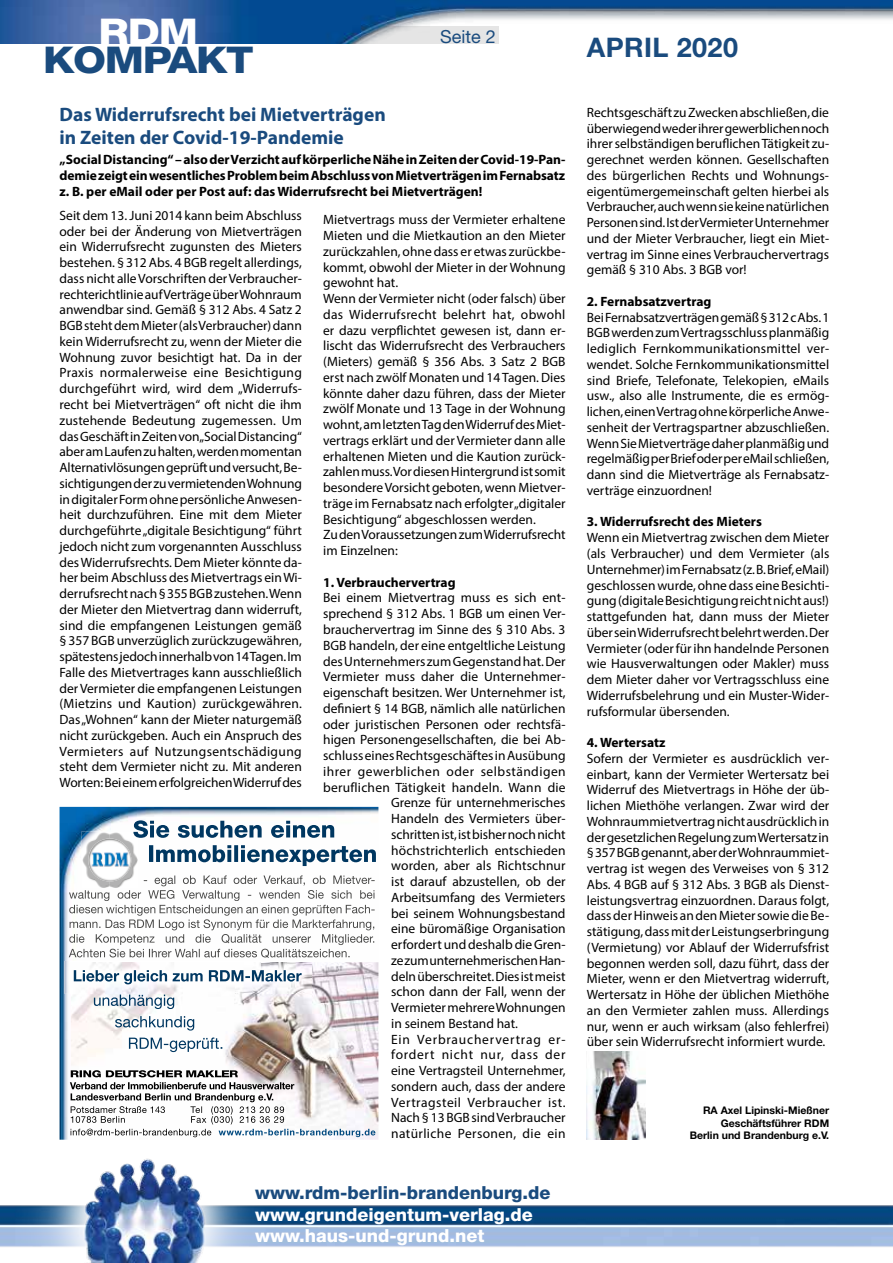
<style>
.page{position:relative;width:893px;height:1263px;background:#fff}
.page>*{position:absolute;margin:0;border:0;box-sizing:border-box;transform-origin:0 0}
.t1{font:800 36.9px "Helvetica Neue LT";letter-spacing:-.03em;color:#1a4b7e;scale:1.15 1}
.t2{font:800 36.9px "Helvetica Neue LT";color:#fff;scale:1.15 1}
.t3{font:700 27px "Helvetica Neue LT";letter-spacing:.015em;color:#1a4b7e}
.t4{font:700 19.5px/23.4px "Myriad Pro";color:#1a4b7e}
.t5{font:800 18px/21.6px "Helvetica Neue LT";color:#fff}
.t6{font:800 18px "Helvetica Neue LT";color:#1a4b7e}
.t7{font:18px "Helvetica Neue LT";color:#1a4b7e}
.t8{font:13.5px/15.8px "Myriad Pro";color:#000;text-align:justify}
.t9{font:700 13.5px/15.8px "Myriad Pro";color:#000;text-align:justify}
.t10{font:13.5px "Myriad Pro";letter-spacing:.035em;color:#000}
.t11{font:13.5px "Myriad Pro";letter-spacing:.04em;color:#000}
.t12{font:13.5px "Myriad Pro";letter-spacing:.025em;color:#000}
.t13{font:13.5px "Myriad Pro";letter-spacing:.06em;color:#000}
.t14{font:13.5px "Myriad Pro";letter-spacing:.055em;color:#000}
.t15{font:700 10.5px/12.6px "Helvetica Neue LT";color:#000;text-align:right}
</style>
<div class="page">
<img style="left:0;top:1158px;width:893px;height:105px">
<img style="left:0;top:0;width:893px;height:43px">
<img style="left:60px;top:807px;width:318px;height:333px">
<img style="left:81px;top:832px;width:57px;height:43px">
<img style="left:88px;top:838px;width:43px;height:37px">
<img style="left:71px;top:962px;width:307px;height:178px">
<svg style="left:70px;top:1070px;width:305px;height:67px"></svg>
<img style="left:64px;top:961px;width:247px;height:33px">
<img style="left:71px;top:962px;width:240px;height:32px">
<svg style="left:74px;top:970px;width:228px;height:14px"></svg>
<svg style="left:94px;top:994px;width:80px;height:15px"></svg>
<svg style="left:115px;top:1016px;width:79px;height:14px"></svg>
<svg style="left:129px;top:1037px;width:93px;height:15px"></svg>
<svg style="left:69px;top:875px;width:306px;height:83px"></svg>
<svg style="left:133px;top:820px;width:201px;height:18px"></svg>
<svg style="left:149px;top:845px;width:227px;height:21px"></svg>
<img style="left:587px;top:1051px;width:59px;height:89px">
<h1 class="t2" style="left:99px;top:10px;width:88px">RDM</h1>
<h3 class="t7" style="left:440px;top:25px;width:57px">Seite 2</h3>
<h1 class="t1" style="left:43px;top:37px;width:185px">KOMPAKT</h1>
<h3 class="t4" style="left:60px;top:102px;width:328px">Das Widerrufsrecht bei Mietverträgen in Zeiten der Covid-19-Pandemie</h3>
<p class="t9" style="left:60px;top:151px;width:507px">„Social Distancing“ – also der Verzicht auf körperliche Nähe in Zeiten der Covid-19-Pan&shy;demie zeigt ein wesentliches Problem beim Abschluss von Mietverträgen im Fernabsatz z. B. per eMail oder per Post auf: das Widerrufsrecht bei Mietverträgen!</p>
<p class="t8" style="left:60px;top:207px;width:244px">Seit dem 13. Juni 2014 kann beim Abschluss oder bei der Änderung von Mietverträgen ein Widerrufsrecht zugunsten des Mieters bestehen. § 312 Abs. 4 BGB regelt allerdings, dass nicht alle Vorschriften der Verbraucher&shy;rechterichtlinie auf Verträge über Wohnraum anwendbar sind. Gemäß § 312 Abs. 4 Satz 2<br>BGB steht dem Mieter (als Verbraucher) dann kein Widerrufsrecht zu, wenn der Mieter die Wohnung zuvor besichtigt hat. Da in der Praxis normalerweise eine Besichtigung durchgeführt wird, wird dem „Widerrufs&shy;recht bei Mietverträgen“ oft nicht die ihm zustehende Bedeutung zugemessen. Um das Geschäft in Zeiten von „Social Distancing“ aber am Laufen zu halten, werden momentan Alternativlösungen geprüft und versucht, Be&shy;sichtigungen der zu vermietenden Wohnung in digitaler Form ohne persönliche Anwesen&shy;heit durchzuführen. Eine mit dem Mieter durchgeführte „digitale Besichtigung“ führt jedoch nicht zum vorgenannten Ausschluss des Widerrufsrechts. Dem Mieter könnte da&shy;her beim Abschluss des Mietvertrags ein Wi&shy;derrufsrecht nach § 355 BGB zustehen. Wenn der Mieter den Mietvertrag dann widerruft, sind die empfangenen Leistungen gemäß § 357 BGB unverzüglich zurückzugewähren, spätestens jedoch innerhalb von 14 Tagen. Im Falle des Mietvertrages kann ausschließlich der Vermieter die empfangenen Leistungen (Mietzins und Kaution) zurückgewähren.<br>Das „Wohnen“ kann der Mieter naturgemäß nicht zurückgeben. Auch ein Anspruch des Vermieters auf Nutzungsentschädigung steht dem Vermieter nicht zu. Mit anderen Worten: Bei einem erfolgreichen Widerruf des</p>
<p class="t8" style="left:323px;top:212px;width:244px;text-align:left">Mietvertrags muss der Vermieter erhaltene Mieten und die Mietkaution an den Mieter zurückzahlen, ohne dass er etwas zurückbe&shy;kommt, obwohl der Mieter in der Wohnung gewohnt hat.<br>Wenn der Vermieter nicht (oder falsch) über das Widerrufsrecht belehrt hat, obwohl er dazu verpflichtet gewesen ist, dann er&shy;lischt das Widerrufsrecht des Verbrauchers (Mieters) gemäß § 356 Abs. 3 Satz 2 BGB erst nach zwölf Monaten und 14 Tagen. Dies könnte daher dazu führen, dass der Mieter zwölf Monate und 13 Tage in der Wohnung wohnt, am letzten Tag den Widerruf des Miet&shy;vertrags erklärt und der Vermieter dann alle erhaltenen Mieten und die Kaution zurück&shy;zahlen muss. Vor diesen Hintergrund ist somit besondere Vorsicht geboten, wenn Mietver&shy;träge im Fernabsatz nach erfolgter „digitaler Besichtigung“ abgeschlossen werden.<br>Zu den Voraussetzungen zum Widerrufsrecht im Einzelnen:</p>
<p class="t9" style="left:323px;top:574px;width:134px">1. Verbrauchervertrag</p>
<p class="t8" style="left:323px;top:590px;width:244px">Bei einem Mietvertrag muss es sich ent-</p>
<p class="t8" style="left:323px;top:606px;width:244px">sprechend § 312 Abs. 1 BGB um einen Ver-</p>
<p class="t8" style="left:323px;top:621px;width:244px">brauchervertrag im Sinne des § 310 Abs. 3</p>
<p class="t8" style="left:323px;top:637px;width:244px">BGB handeln, der eine entgeltliche Leistung</p>
<p class="t8" style="left:323px;top:653px;width:244px">des Unternehmers zum Gegenstand hat. Der</p>
<p class="t8" style="left:323px;top:669px;width:244px">Vermieter muss daher die Unternehmer-</p>
<p class="t8" style="left:323px;top:684px;width:244px">eigenschaft besitzen. Wer Unternehmer ist,</p>
<p class="t8" style="left:323px;top:700px;width:244px">definiert § 14 BGB, nämlich alle natürlichen</p>
<p class="t8" style="left:323px;top:716px;width:244px">oder juristischen Personen oder rechtsfä-</p>
<p class="t8" style="left:323px;top:732px;width:244px">higen Personengesellschaften, die bei Ab-</p>
<p class="t8" style="left:323px;top:747px;width:244px">schluss eines Rechtsgeschäftes in Ausübung</p>
<p class="t10" style="left:323px;top:763px;width:244px">ihrer gewerblichen oder selbständigen</p>
<p class="t8" style="left:323px;top:779px;width:244px">beruflichen Tätigkeit handeln. Wann die</p>
<p class="t8" style="left:391px;top:795px;width:176px">Grenze für unternehmerisches</p>
<p class="t8" style="left:391px;top:810px;width:176px">Handeln des Vermieters über-</p>
<p class="t8" style="left:391px;top:826px;width:176px">schritten ist, ist bisher noch nicht</p>
<p class="t8" style="left:391px;top:842px;width:176px">höchstrichterlich entschieden</p>
<p class="t8" style="left:391px;top:858px;width:176px">worden, aber als Richtschnur</p>
<p class="t8" style="left:391px;top:873px;width:176px">ist darauf abzustellen, ob der</p>
<p class="t8" style="left:391px;top:889px;width:176px">Arbeitsumfang des Vermieters</p>
<p class="t8" style="left:391px;top:905px;width:176px">bei seinem Wohnungsbestand</p>
<p class="t8" style="left:391px;top:921px;width:176px">eine büromäßige Organisation</p>
<p class="t8" style="left:391px;top:936px;width:176px">erfordert und deshalb die Gren-</p>
<p class="t8" style="left:391px;top:952px;width:176px">ze zum unternehmerischen Han-</p>
<p class="t8" style="left:391px;top:968px;width:176px">deln überschreitet. Dies ist meist</p>
<p class="t8" style="left:391px;top:984px;width:176px">schon dann der Fall, wenn der</p>
<p class="t8" style="left:391px;top:999px;width:176px">Vermieter mehrere Wohnungen</p>
<p class="t8" style="left:391px;top:1015px;width:128px">in seinem Bestand hat.</p>
<p class="t13" style="left:391px;top:1031px;width:176px">Ein Verbrauchervertrag er-</p>
<p class="t14" style="left:391px;top:1046px;width:176px">fordert nicht nur, dass der</p>
<p class="t8" style="left:391px;top:1062px;width:176px">eine Vertragsteil Unternehmer,</p>
<p class="t8" style="left:391px;top:1078px;width:176px">sondern auch, dass der andere</p>
<p class="t11" style="left:391px;top:1094px;width:176px">Vertragsteil Verbraucher ist.</p>
<p class="t8" style="left:391px;top:1110px;width:176px">Nach § 13 BGB sind Verbraucher</p>
<p class="t12" style="left:391px;top:1125px;width:176px">natürliche Personen, die ein</p>
<h3 class="t6" style="left:255px;top:1182px;width:297px">www.rdm-berlin-brandenburg.de</h3>
<h3 class="t5" style="left:255px;top:1203px;width:279px">www.grundeigentum-verlag.de www.haus-und-grund.net</h3>
<h2 class="t3" style="left:587px;top:30px;width:153px">APRIL 2020</h2>
<p class="t8" style="left:587px;top:104px;width:244px">Rechtsgeschäft zu Zwecken abschließen, die überwiegend weder ihrer gewerblichen noch ihrer selbständigen beruflichen Tätigkeit zu&shy;gerechnet werden können. Gesellschaften des bürgerlichen Rechts und Wohnungs&shy;eigentümergemeinschaft gelten hierbei als Verbraucher, auch wenn sie keine natürlichen Personen sind. Ist der Vermieter Unternehmer und der Mieter Verbraucher, liegt ein Miet&shy;vertrag im Sinne eines Verbrauchervertrags gemäß § 310 Abs. 3 BGB vor!</p>
<p class="t9" style="left:587px;top:293px;width:126px">2. Fernabsatzvertrag</p>
<p class="t8" style="left:587px;top:309px;width:244px">Bei Fernabsatzverträgen gemäß § 312 c Abs. 1<br>BGB werden zum Vertragsschluss planmäßig lediglich Fernkommunikationsmittel ver&shy;wendet. Solche Fernkommunikationsmittel sind Briefe, Telefonate, Telekopien, eMails usw., also alle Instrumente, die es ermög&shy;lichen, einen Vertrag ohne körperliche Anwe&shy;senheit der Vertragspartner abzuschließen.<br>Wenn Sie Mietverträge daher planmäßig und regelmäßig per Brief oder per eMail schließen, dann sind die Mietverträge als Fernabsatz&shy;verträge einzuordnen!</p>
<p class="t9" style="left:587px;top:514px;width:177px">3. Widerrufsrecht des Mieters</p>
<p class="t8" style="left:587px;top:530px;width:244px">Wenn ein Mietvertrag zwischen dem Mieter (als Verbraucher) und dem Vermieter (als Unternehmer) im Fernabsatz (z. B. Brief, eMail) geschlossen wurde, ohne dass eine Besichti&shy;gung (digitale Besichtigung reicht nicht aus!) stattgefunden hat, dann muss der Mieter über sein Widerrufsrecht belehrt werden. Der Vermieter (oder für ihn handelnde Personen wie Hausverwaltungen oder Makler) muss dem Mieter daher vor Vertragsschluss eine Widerrufsbelehrung und ein Muster-Wider&shy;rufsformular übersenden.</p>
<p class="t9" style="left:587px;top:734px;width:80px">4. Wertersatz</p>
<p class="t8" style="left:587px;top:750px;width:244px">Sofern der Vermieter es ausdrücklich ver&shy;einbart, kann der Vermieter Wertersatz bei Widerruf des Mietvertrags in Höhe der üb&shy;lichen Miethöhe verlangen. Zwar wird der Wohnraummietvertrag nicht ausdrücklich in der gesetzlichen Regelung zum Wertersatz in § 357 BGB genannt, aber der Wohnraummiet&shy;vertrag ist wegen des Verweises von § 312<br>Abs. 4 BGB auf § 312 Abs. 3 BGB als Dienst&shy;leistungsvertrag einzuordnen. Daraus folgt, dass der Hinweis an den Mieter sowie die Be&shy;stätigung, dass mit der Leistungserbringung (Vermietung) vor Ablauf der Widerrufsfrist begonnen werden soll, dazu führt, dass der Mieter, wenn er den Mietvertrag widerruft, Wertersatz in Höhe der üblichen Miethöhe an den Vermieter zahlen muss. Allerdings nur, wenn er auch wirksam (also fehlerfrei) über sein Widerrufsrecht informiert wurde.</p>
<p class="t15" style="left:690px;top:1104px;width:141px">RA Axel Lipinski-Mießner<br>Geschäftsführer RDM<br>Berlin und Brandenburg e.V.</p>
</div>
